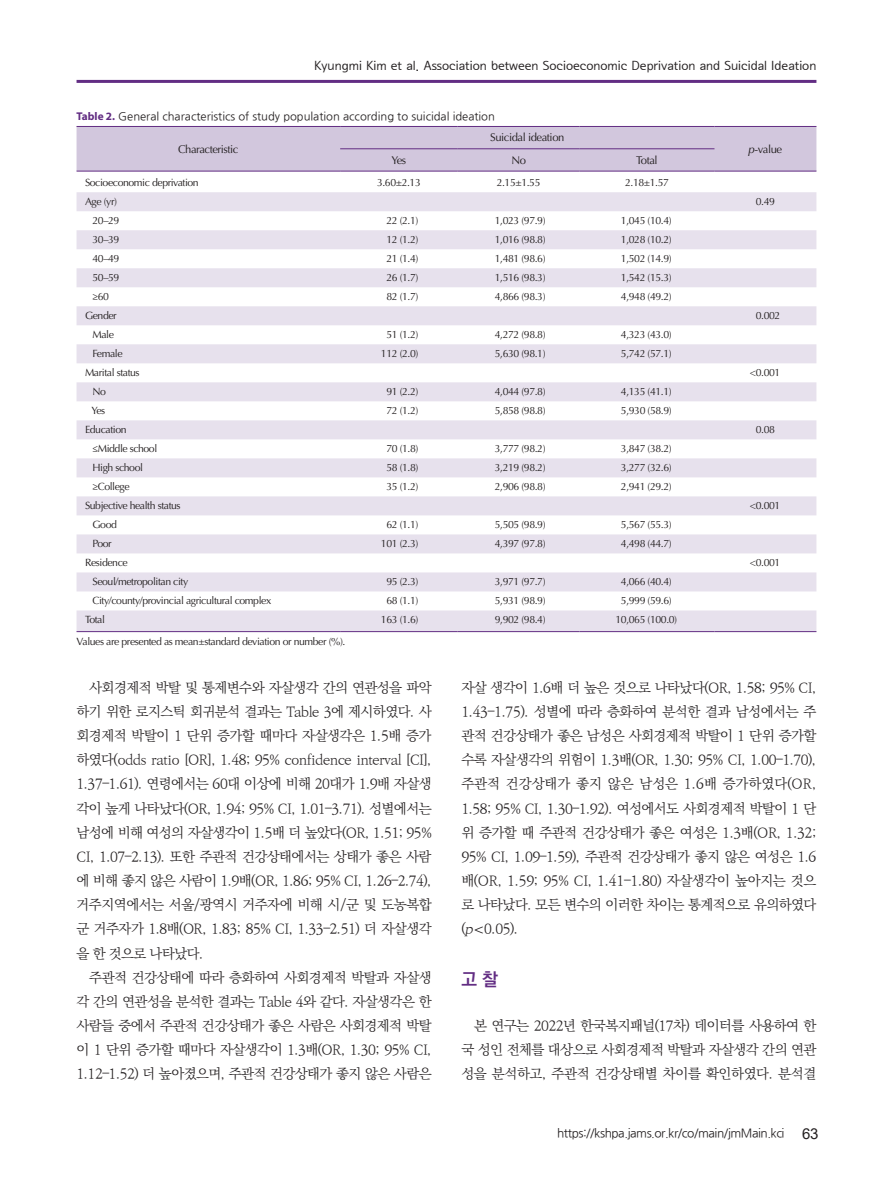
<style>
.page{position:relative;width:893px;height:1191px;background:#fff}
.page>*{position:absolute;margin:0;border:0;box-sizing:border-box;transform-origin:0 0}
.t1{font:700 18px "Ko Pub World Dotum";color:#622d83}
.t2{font:13.8px/24.2px "Ko Pub World Batang PL";letter-spacing:-.04em;color:#231f20;text-align:justify}
.t3{font:12.75px "Seoul Namsan M";color:#231f20}
.t4{font:12px "Nanum Gothic";letter-spacing:-.04em;color:#231f20}
.t5{font:11.25px "Nanum Gothic";color:#231f20}
.t6{font:11.25px "Optima LT Std";letter-spacing:-.04em;color:#231f20}
.t7{font:10.5px "Optima LT Std";letter-spacing:-.04em;color:#231f20}
.s1{font-family:"Myriad Pro";font-weight:700;color:#622d83}
.s2{font-style:italic}
.s3{font-family:"Iowan Old Style BT"}
.s4{font-family:"Arial";font-size:15px}
</style>
<div class="page">
<hr style="left:77px;top:80px;width:739px;height:3px;background:#622d83">
<div style="left:77px;top:127px;width:739px;height:44px;background:#d2c7dd"></div>
<svg style="left:77px;top:192px;width:739px;height:439px;fill:#ede8f1"></svg>
<hr style="left:340px;top:148px;width:118px;height:1px;background:#622d83">
<hr style="left:458px;top:148px;width:122px;height:1px;background:#622d83">
<hr style="left:580px;top:148px;width:134px;height:1px;background:#622d83">
<hr style="left:77px;top:126px;width:263px;height:1px;background:#622d83">
<hr style="left:340px;top:126px;width:118px;height:1px;background:#622d83">
<hr style="left:458px;top:126px;width:122px;height:1px;background:#622d83">
<hr style="left:580px;top:126px;width:134px;height:1px;background:#622d83">
<hr style="left:714px;top:126px;width:102px;height:1px;background:#622d83">
<hr style="left:77px;top:171px;width:263px;height:1px;background:#622d83">
<hr style="left:340px;top:171px;width:118px;height:1px;background:#622d83">
<hr style="left:458px;top:171px;width:122px;height:1px;background:#622d83">
<hr style="left:580px;top:171px;width:134px;height:1px;background:#622d83">
<hr style="left:714px;top:171px;width:102px;height:1px;background:#622d83">
<hr style="left:77px;top:631px;width:263px;height:1px;background:#622d83">
<hr style="left:340px;top:631px;width:118px;height:1px;background:#622d83">
<hr style="left:458px;top:631px;width:122px;height:1px;background:#622d83">
<hr style="left:580px;top:631px;width:134px;height:1px;background:#622d83">
<hr style="left:714px;top:631px;width:102px;height:1px;background:#622d83">
<p class="t3" style="left:314px;top:59px;width:504px">Kyungmi Kim et al. Association between Socioeconomic Deprivation and Suicidal Ideation</p>
<p class="t5" style="left:77px;top:111px;width:420px"><span class="s1">Table 2.</span> General characteristics of study population according to suicidal ideation</p>
<p class="t6" style="left:178px;top:142px;width:62px">Characteristic</p>
<p class="t6" style="left:490px;top:131px;width:76px">Suicidal ideation</p>
<p class="t6" style="left:392px;top:153px;width:16px">Yes</p>
<p class="t6" style="left:511px;top:153px;width:16px">No</p>
<p class="t6" style="left:636px;top:153px;width:23px">Total</p>
<p class="t6" style="left:748px;top:142px;width:35px"><span class="s2">p</span>-value</p>
<p class="t7" style="left:85px;top:176px;width:115px">Socioeconomic deprivation</p>
<p class="t7" style="left:377px;top:176px;width:45px">3.60±2.13</p>
<p class="t7" style="left:497px;top:176px;width:45px">2.15±1.55</p>
<p class="t7" style="left:625px;top:176px;width:45px">2.18±1.57</p>
<p class="t7" style="left:85px;top:195px;width:34px">Age (yr)</p>
<p class="t7" style="left:756px;top:195px;width:21px">0.49</p>
<p class="t7" style="left:93px;top:214px;width:28px">20–29</p>
<p class="t7" style="left:386px;top:214px;width:34px">22 (2.1)</p>
<p class="t7" style="left:495px;top:214px;width:52px">1,023 (97.9)</p>
<p class="t7" style="left:621px;top:214px;width:52px">1,045 (10.4)</p>
<p class="t7" style="left:93px;top:233px;width:28px">30–39</p>
<p class="t7" style="left:386px;top:233px;width:34px">12 (1.2)</p>
<p class="t7" style="left:495px;top:233px;width:52px">1,016 (98.8)</p>
<p class="t7" style="left:621px;top:233px;width:52px">1,028 (10.2)</p>
<p class="t7" style="left:93px;top:253px;width:28px">40–49</p>
<p class="t7" style="left:386px;top:253px;width:34px">21 (1.4)</p>
<p class="t7" style="left:495px;top:253px;width:52px">1,481 (98.6)</p>
<p class="t7" style="left:621px;top:253px;width:52px">1,502 (14.9)</p>
<p class="t7" style="left:93px;top:272px;width:28px">50–59</p>
<p class="t7" style="left:386px;top:272px;width:34px">26 (1.7)</p>
<p class="t7" style="left:495px;top:272px;width:52px">1,516 (98.3)</p>
<p class="t7" style="left:621px;top:272px;width:52px">1,542 (15.3)</p>
<p class="t7" style="left:93px;top:291px;width:18px">≥60</p>
<p class="t7" style="left:386px;top:291px;width:34px">82 (1.7)</p>
<p class="t7" style="left:495px;top:291px;width:52px">4,866 (98.3)</p>
<p class="t7" style="left:621px;top:291px;width:52px">4,948 (49.2)</p>
<p class="t7" style="left:85px;top:310px;width:33px">Gender</p>
<p class="t7" style="left:756px;top:310px;width:26px">0.002</p>
<p class="t7" style="left:93px;top:329px;width:23px">Male</p>
<p class="t7" style="left:386px;top:329px;width:34px">51 (1.2)</p>
<p class="t7" style="left:495px;top:329px;width:52px">4,272 (98.8)</p>
<p class="t7" style="left:621px;top:329px;width:52px">4,323 (43.0)</p>
<p class="t7" style="left:93px;top:348px;width:32px">Female</p>
<p class="t7" style="left:381px;top:348px;width:39px">112 (2.0)</p>
<p class="t7" style="left:495px;top:348px;width:52px">5,630 (98.1)</p>
<p class="t7" style="left:621px;top:348px;width:52px">5,742 (57.1)</p>
<p class="t7" style="left:85px;top:367px;width:56px">Marital status</p>
<p class="t7" style="left:750px;top:367px;width:32px">&lt;0.001</p>
<p class="t7" style="left:93px;top:386px;width:15px">No</p>
<p class="t7" style="left:386px;top:386px;width:34px">91 (2.2)</p>
<p class="t7" style="left:495px;top:386px;width:52px">4,044 (97.8)</p>
<p class="t7" style="left:621px;top:386px;width:52px">4,135 (41.1)</p>
<p class="t7" style="left:92px;top:405px;width:15px">Yes</p>
<p class="t7" style="left:386px;top:405px;width:34px">72 (1.2)</p>
<p class="t7" style="left:495px;top:405px;width:52px">5,858 (98.8)</p>
<p class="t7" style="left:621px;top:405px;width:52px">5,930 (58.9)</p>
<p class="t7" style="left:85px;top:424px;width:43px">Education</p>
<p class="t7" style="left:756px;top:424px;width:21px">0.08</p>
<p class="t7" style="left:93px;top:443px;width:66px">≤Middle school</p>
<p class="t7" style="left:386px;top:443px;width:34px">70 (1.8)</p>
<p class="t7" style="left:495px;top:443px;width:52px">3,777 (98.2)</p>
<p class="t7" style="left:621px;top:443px;width:52px">3,847 (38.2)</p>
<p class="t7" style="left:93px;top:462px;width:52px">High school</p>
<p class="t7" style="left:386px;top:462px;width:34px">58 (1.8)</p>
<p class="t7" style="left:495px;top:462px;width:52px">3,219 (98.2)</p>
<p class="t7" style="left:621px;top:462px;width:52px">3,277 (32.6)</p>
<p class="t7" style="left:93px;top:481px;width:39px">≥College</p>
<p class="t7" style="left:386px;top:481px;width:34px">35 (1.2)</p>
<p class="t7" style="left:495px;top:481px;width:52px">2,906 (98.8)</p>
<p class="t7" style="left:621px;top:481px;width:52px">2,941 (29.2)</p>
<p class="t7" style="left:85px;top:500px;width:97px">Subjective health status</p>
<p class="t7" style="left:750px;top:500px;width:32px">&lt;0.001</p>
<p class="t7" style="left:93px;top:519px;width:26px">Good</p>
<p class="t7" style="left:386px;top:519px;width:34px">62 (1.1)</p>
<p class="t7" style="left:495px;top:519px;width:52px">5,505 (98.9)</p>
<p class="t7" style="left:621px;top:519px;width:52px">5,567 (55.3)</p>
<p class="t7" style="left:93px;top:538px;width:21px">Poor</p>
<p class="t7" style="left:381px;top:538px;width:39px">101 (2.3)</p>
<p class="t7" style="left:495px;top:538px;width:52px">4,397 (97.8)</p>
<p class="t7" style="left:621px;top:538px;width:52px">4,498 (44.7)</p>
<p class="t7" style="left:85px;top:557px;width:44px">Residence</p>
<p class="t7" style="left:750px;top:557px;width:32px">&lt;0.001</p>
<p class="t7" style="left:93px;top:576px;width:97px">Seoul/metropolitan city</p>
<p class="t7" style="left:386px;top:576px;width:34px">95 (2.3)</p>
<p class="t7" style="left:495px;top:576px;width:52px">3,971 (97.7)</p>
<p class="t7" style="left:621px;top:576px;width:52px">4,066 (40.4)</p>
<p class="t7" style="left:93px;top:595px;width:180px">City/county/provincial agricultural complex</p>
<p class="t7" style="left:386px;top:595px;width:34px">68 (1.1)</p>
<p class="t7" style="left:495px;top:595px;width:52px">5,931 (98.9)</p>
<p class="t7" style="left:621px;top:595px;width:52px">5,999 (59.6)</p>
<p class="t7" style="left:85px;top:614px;width:22px">Total</p>
<p class="t7" style="left:381px;top:614px;width:39px">163 (1.6)</p>
<p class="t7" style="left:495px;top:614px;width:52px">9,902 (98.4)</p>
<p class="t7" style="left:615px;top:614px;width:63px">10,065 (100.0)</p>
<p class="t7" style="left:77px;top:635px;width:271px">Values are presented as mean±standard deviation or number (%).</p>
<p class="t2" style="left:77px;top:675px;width:357px;text-indent:13px">사회경제적 박탈 및 통제변수와 자살생각 간의 연관성을 파악 하기 위한 로지스틱 회귀분석 결과는 Table 3에 제시하였다. 사 회경제적 박탈이 1 단위 증가할 때마다 자살생각은 1.5배 증가 하였다(odds ratio [OR], 1.48; 95% confidence interval [CI], 1.37–1.61). 연령에서는 60대 이상에 비해 20대가 1.9배 자살생 각이 높게 나타났다(OR, 1.94; 95% CI, 1.01–3.71). 성별에서는 남성에 비해 여성의 자살생각이 1.5배 더 높았다(OR, 1.51; 95% CI, 1.07–2.13). 또한 주관적 건강상태에서는 상태가 좋은 사람 에 비해 좋지 않은 사람이 1.9배(OR, 1.86; 95% CI, 1.26–2.74), 거주지역에서는 서울/광역시 거주자에 비해 시/군 및 도농복합 군 거주자가 1.8배(OR, 1.83; 85% CI, 1.33–2.51) 더 자살생각 을 한 것으로 나타났다.</p>
<p class="t2" style="left:77px;top:965px;width:357px;text-indent:13px">주관적 건강상태에 따라 층화하여 사회경제적 박탈과 자살생 각 간의 연관성을 분석한 결과는 Table 4와 같다. 자살생각은 한 사람들 중에서 주관적 건강상태가 좋은 사람은 사회경제적 박탈 이 1 단위 증가할 때마다 자살생각이 1.3배(OR, 1.30; 95% CI, 1.12–1.52) 더 높아졌으며, 주관적 건강상태가 좋지 않은 사람은</p>
<p class="t2" style="left:461px;top:675px;width:357px">자살 생각이 1.6배 더 높은 것으로 나타났다(OR, 1.58; 95% CI, 1.43–1.75). 성별에 따라 층화하여 분석한 결과 남성에서는 주 관적 건강상태가 좋은 남성은 사회경제적 박탈이 1 단위 증가할 수록 자살생각의 위험이 1.3배(OR, 1.30; 95% CI, 1.00–1.70), 주관적 건강상태가 좋지 않은 남성은 1.6배 증가하였다(OR, 1.58; 95% CI, 1.30–1.92). 여성에서도 사회경제적 박탈이 1 단 위 증가할 때 주관적 건강상태가 좋은 여성은 1.3배(OR, 1.32; 95% CI, 1.09–1.59), 주관적 건강상태가 좋지 않은 여성은 1.6 배(OR, 1.59; 95% CI, 1.41–1.80) 자살생각이 높아지는 것으 로 나타났다. 모든 변수의 이러한 차이는 통계적으로 유의하였다 (<span class="s2">p</span><span class="s3">&lt;</span>0.05).</p>
<h1 class="t1" style="left:461px;top:966px;width:38px">고 찰</h1>
<p class="t2" style="left:461px;top:1014px;width:357px;text-indent:13px">본 연구는 2022년 한국복지패널(17차) 데이터를 사용하여 한 국 성인 전체를 대상으로 사회경제적 박탈과 자살생각 간의 연관 성을 분석하고, 주관적 건강상태별 차이를 확인하였다. 분석결</p>
<p class="t4" style="left:557px;top:1127px;width:263px">https://kshpa.jams.or.kr/co/main/jmMain.kci <span class="s4">63</span></p>
</div>
